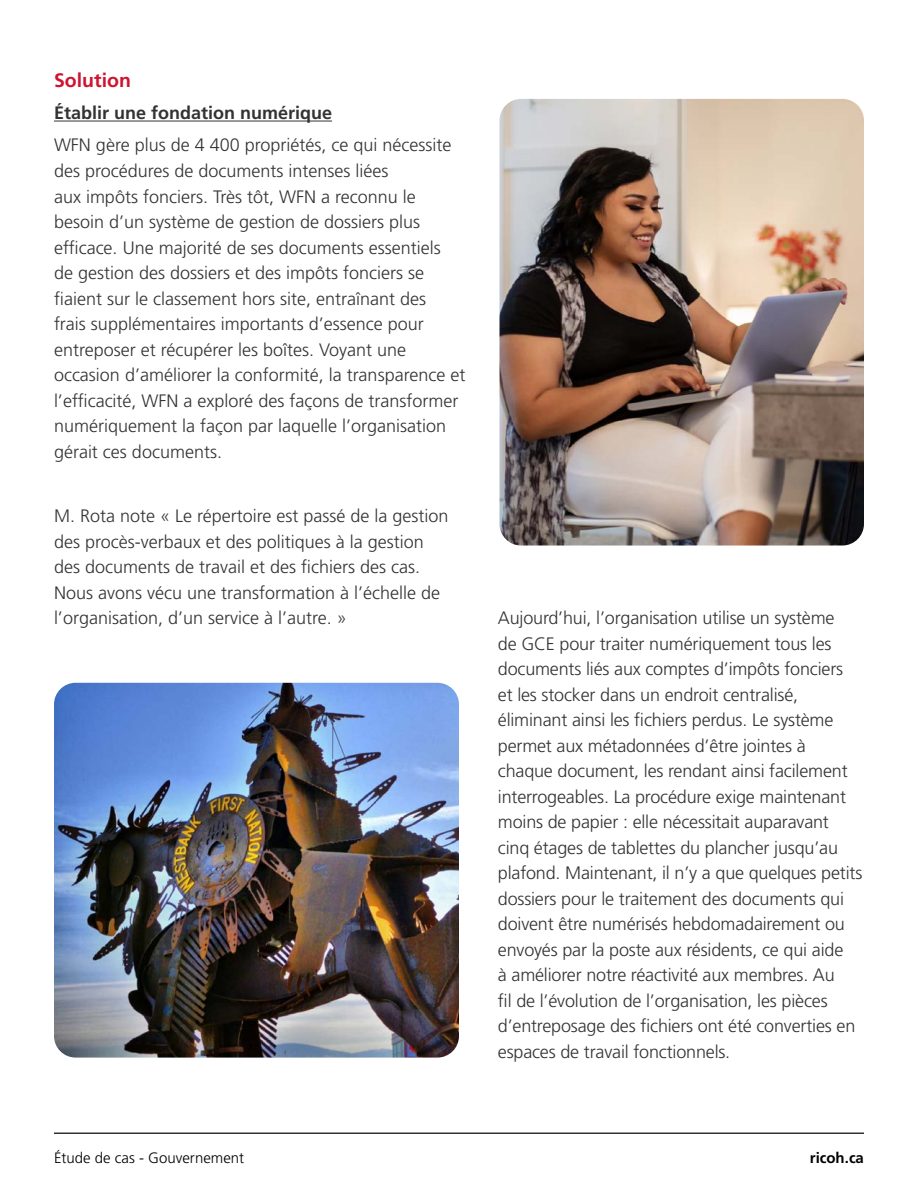
<style>
.page{position:relative;width:918px;height:1188px;background:#fff}
.page>*{position:absolute;margin:0;border:0;box-sizing:border-box;transform-origin:0 0}
.t1{font:700 19.5px "Frutiger LT Std";color:#cf142f}
.t2{font:300 18px/25.5px "Frutiger LT Std";letter-spacing:-.01em;color:#333}
.t3{font:700 18px "Frutiger LT Std";color:#333}
.t4{font:300 15px "Frutiger LT Std";color:#000}
.t5{font:700 15px "Frutiger LT Std";color:#000}
</style>
<div class="page">
<hr style="left:54px;top:121px;width:278px;height:1px;background:#333">
<hr style="left:54px;top:1132px;width:810px;height:2px;background:#333">
<img style="left:500px;top:99px;width:364px;height:447px">
<img style="left:54px;top:683px;width:405px;height:375px">
<p class="t1" style="left:54px;top:69px;width:78px">Solution</p>
<p class="t3" style="left:54px;top:102px;width:280px">Établir une fondation numérique</p>
<p class="t2" style="left:54px;top:133px;width:413px">WFN gère plus de 4 400 propriétés, ce qui nécessite des procédures de documents intenses liées<br>aux impôts fonciers. Très tôt, WFN a reconnu le besoin d’un système de gestion de dossiers plus efficace. Une majorité de ses documents essentiels<br>de gestion des dossiers et des impôts fonciers se fiaient sur le classement hors site, entraînant des<br>frais supplémentaires importants d’essence pour entreposer et récupérer les boîtes. Voyant une occasion d’améliorer la conformité, la transparence et l’efficacité, WFN a exploré des façons de transformer numériquement la façon par laquelle l’organisation gérait ces documents.</p>
<p class="t2" style="left:54px;top:503px;width:396px">M. Rota note « Le répertoire est passé de la gestion des procès-verbaux et des politiques à la gestion des documents de travail et des fichiers des cas.<br>Nous avons vécu une transformation à l’échelle de l’organisation, d’un service à l’autre. »</p>
<p class="t2" style="left:498px;top:605px;width:366px">Aujourd’hui, l’organisation utilise un système<br>de GCE pour traiter numériquement tous les documents liés aux comptes d’impôts fonciers et les stocker dans un endroit centralisé, éliminant ainsi les fichiers perdus. Le système permet aux métadonnées d’être jointes à chaque document, les rendant ainsi facilement interrogeables. La procédure exige maintenant moins de papier : elle nécessitait auparavant cinq étages de tablettes du plancher jusqu’au plafond. Maintenant, il n’y a que quelques petits dossiers pour le traitement des documents qui doivent être numérisés hebdomadairement ou envoyés par la poste aux résidents, ce qui aide<br>à améliorer notre réactivité aux membres. Au<br>fil de l’évolution de l’organisation, les pièces d’entreposage des fichiers ont été converties en espaces de travail fonctionnels.</p>
<p class="t4" style="left:54px;top:1149px;width:192px">Étude de cas - Gouvernement</p>
<p class="t5" style="left:810px;top:1149px;width:56px">ricoh.ca</p>
</div>
